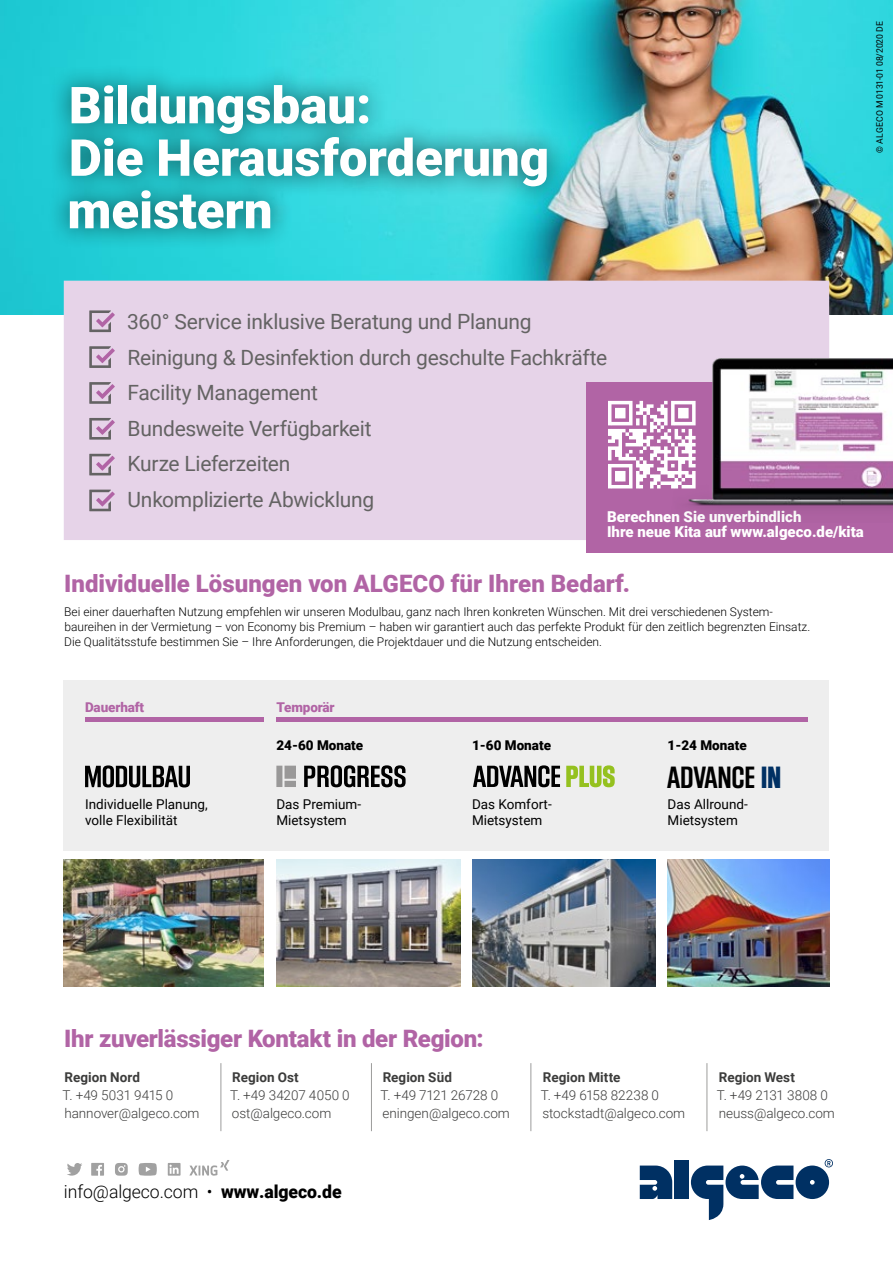
<style>
.page{position:relative;width:893px;height:1263px;background:#fff}
.page>*{position:absolute;margin:0;border:0;box-sizing:border-box;transform-origin:0 0}
.t1{font:900 51px/52.5px "Roboto";color:#fff}
.t2{font:32.1px "Block Gothic Bold Cond";letter-spacing:.01em;color:#000}
.t3{font:900 24px "Roboto";letter-spacing:-.005em;color:#b164a5}
.t4{font:21px/35.5px "Roboto";letter-spacing:-.01em;color:#646363}
.t5{font:300 18px "Roboto";letter-spacing:-.005em;color:#000}
.t6{font:900 15px/15px "Roboto";color:#fff}
.t7{font:300 13.5px/18px "Roboto";color:#3c3c3b}
.t8{font:13.5px/16.5px "Roboto";color:#000}
.t9{font:700 13.5px "Roboto";color:#3c3c3b}
.t10{font:900 13.5px "Roboto";color:#000}
.t11{font:900 13.5px "Roboto";letter-spacing:-.01em;color:#b164a5}
.t12{font:300 12px/15px "Roboto";color:#000}
.t13{font:9px "Roboto";letter-spacing:-.015em;color:#000;scale:.96 1}
.s1{font-family:"Block Gothic Ex Bold Cond";color:#003063}
.s2{font-weight:900}
</style>
<div class="page">
<img style="left:0;top:0;width:893px;height:315px">
<svg style="left:640px;top:1165px;width:32px;height:34px"></svg>
<div style="left:675px;top:1160px;width:14px;height:39px;background:#003063"></div>
<svg style="left:691px;top:1159px;width:142px;height:61px"></svg>
<div style="left:46px;top:62px;width:524px;height:189px;background:#000;opacity:.5"></div>
<div style="left:64px;top:281px;width:765px;height:259px;background:#e6d3e8"></div>
<svg style="left:89px;top:310px;width:26px;height:22px"></svg>
<svg style="left:89px;top:346px;width:26px;height:22px"></svg>
<svg style="left:89px;top:382px;width:26px;height:22px"></svg>
<svg style="left:89px;top:418px;width:26px;height:22px"></svg>
<svg style="left:89px;top:454px;width:26px;height:21px"></svg>
<svg style="left:89px;top:490px;width:26px;height:21px"></svg>
<hr style="left:221px;top:1063px;width:1px;height:68px;background:#9d9d9c">
<hr style="left:371px;top:1063px;width:1px;height:68px;background:#9d9d9c">
<hr style="left:530px;top:1063px;width:1px;height:68px;background:#9d9d9c">
<hr style="left:707px;top:1063px;width:1px;height:68px;background:#9d9d9c">
<div style="left:64px;top:680px;width:765px;height:170px;background:#eee"></div>
<hr style="left:85px;top:718px;width:179px;height:4px;background:#b164a5">
<hr style="left:276px;top:718px;width:532px;height:4px;background:#b164a5">
<svg style="left:304px;top:765px;width:102px;height:22px"></svg>
<svg style="left:276px;top:766px;width:20px;height:21px"></svg>
<svg style="left:85px;top:765px;width:105px;height:22px"></svg>
<svg style="left:473px;top:765px;width:87px;height:22px"></svg>
<svg style="left:566px;top:765px;width:49px;height:22px"></svg>
<img style="left:64px;top:859px;width:200px;height:127px">
<img style="left:276px;top:859px;width:184px;height:127px">
<img style="left:668px;top:859px;width:161px;height:127px">
<img style="left:472px;top:859px;width:184px;height:127px">
<div style="left:587px;top:382px;width:306px;height:170px;background:#b164a5"></div>
<svg style="left:67px;top:1163px;width:15px;height:12px"></svg>
<svg style="left:139px;top:1163px;width:18px;height:13px"></svg>
<svg style="left:189px;top:1160px;width:40px;height:16px"></svg>
<svg style="left:91px;top:1163px;width:13px;height:13px"></svg>
<svg style="left:168px;top:1163px;width:13px;height:13px"></svg>
<svg style="left:115px;top:1163px;width:13px;height:13px"></svg>
<img style="left:672px;top:359px;width:221px;height:150px">
<svg style="left:608px;top:401px;width:88px;height:87px"></svg>
<h1 class="t1" style="left:67px;top:77px;width:483px">Bildungsbau:<br>Die Herausforderung meistern</h1>
<p class="t13" style="left:873px;top:153px;width:138px;rotate:-90deg">© ALGECO M 0131-01 08/2020 DE</p>
<h3 class="t4" style="left:127px;top:303px;width:482px">360° Service inklusive Beratung und Planung<br>Reinigung &amp; Desinfektion durch geschulte Fachkräfte<br>Facility Management<br>Bundesweite Verfügbarkeit<br>Kurze Lieferzeiten<br>Unkomplizierte Abwicklung</h3>
<p class="t6" style="left:607px;top:509px;width:258px">Berechnen Sie unverbindlich<br>Ihre neue Kita auf www.algeco.de/kita</p>
<h3 class="t3" style="left:64px;top:567px;width:568px">Individuelle Lösungen von ALGECO für Ihren Bedarf.</h3>
<p class="t12" style="left:64px;top:603px;width:747px">Bei einer dauerhaften Nutzung empfehlen wir unseren Modulbau, ganz nach Ihren konkreten Wünschen. Mit drei verschiedenen System&shy;baureihen in der Vermietung – von Economy bis Premium – haben wir garantiert auch das perfekte Produkt für den zeitlich begrenzten Einsatz.<br>Die Qualitätsstufe bestimmen Sie – Ihre Anforderungen, die Projektdauer und die Nutzung entscheiden.</p>
<p class="t11" style="left:85px;top:697px;width:61px">Dauerhaft</p>
<p class="t11" style="left:276px;top:697px;width:60px">Temporär</p>
<p class="t10" style="left:276px;top:736px;width:88px">24-60 Monate</p>
<p class="t10" style="left:472px;top:736px;width:81px">1-60 Monate</p>
<p class="t10" style="left:668px;top:736px;width:81px">1-24 Monate</p>
<h2 class="t2" style="left:668px;top:760px;width:115px">ADVANCE <span class="s1">IN</span></h2>
<p class="t8" style="left:85px;top:795px;width:124px">Individuelle Planung, volle Flexibilität</p>
<p class="t8" style="left:276px;top:795px;width:86px">Das Premium-<br>Mietsystem</p>
<p class="t8" style="left:472px;top:795px;width:81px">Das Komfort-<br>Mietsystem</p>
<p class="t8" style="left:668px;top:795px;width:82px">Das Allround-<br>Mietsystem</p>
<h3 class="t3" style="left:64px;top:1022px;width:421px">Ihr zuverlässiger Kontakt in der Region:</h3>
<p class="t9" style="left:65px;top:1067px;width:77px">Region Nord</p>
<p class="t7" style="left:63px;top:1085px;width:139px">T. +49 5031 9415 0 hannover@algeco.com</p>
<p class="t9" style="left:383px;top:1067px;width:71px">Region Süd</p>
<p class="t7" style="left:381px;top:1085px;width:131px">T. +49 7121 26728 0 eningen@algeco.com</p>
<p class="t9" style="left:232px;top:1067px;width:68px">Region Ost</p>
<p class="t7" style="left:230px;top:1085px;width:121px">T. +49 34207 4050 0 ost@algeco.com</p>
<h3 class="t5" style="left:64px;top:1179px;width:279px">info@algeco.com • <span class="s2">www.algeco.de</span></h3>
<p class="t9" style="left:543px;top:1067px;width:79px">Region Mitte</p>
<p class="t7" style="left:541px;top:1085px;width:146px">T. +49 6158 82238 0 stockstadt@algeco.com</p>
<p class="t9" style="left:719px;top:1067px;width:78px">Region West</p>
<p class="t7" style="left:717px;top:1085px;width:120px">T. +49 2131 3808 0 neuss@algeco.com</p>
</div>
